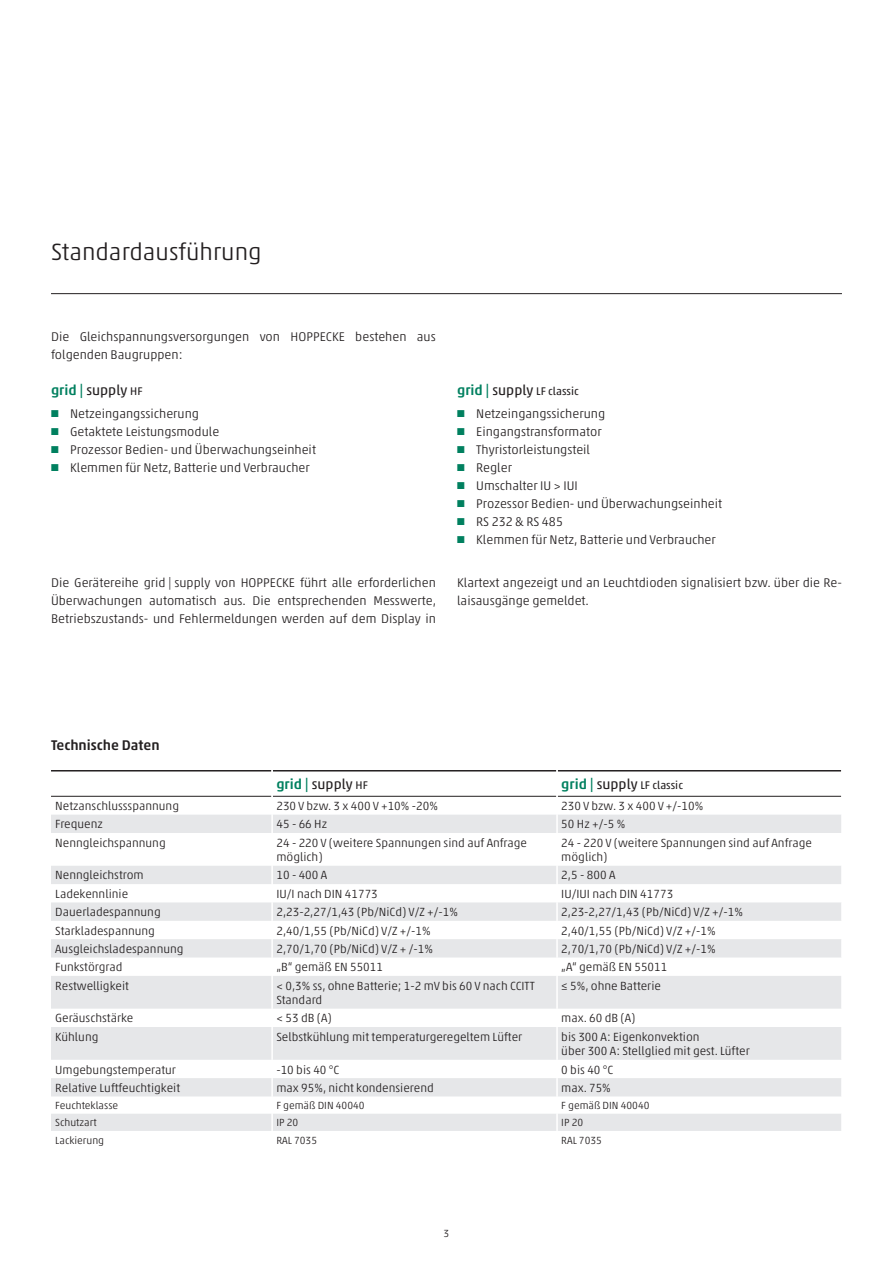
<style>
.page{position:relative;width:893px;height:1263px;background:#fff}
.page>*{position:absolute;margin:0;border:0;box-sizing:border-box;transform-origin:0 0}
.t1{font:300 24px "Akko Pro";color:#231f20}
.t2{font:14.25px "Akko Pro";color:#231f20}
.t3{font:500 14.25px "Akko Pro";color:#231f20}
.t4{font:300 12.75px/18px "Akko Pro";color:#231f20}
.t5{font:300 12px/14.4px "Akko Pro";color:#231f20}
.t6{font:11.25px "Akko Pro";color:#231f20}
.t7{font:300 10.5px "Akko Pro";color:#231f20}
.s1{font-weight:500;color:#00805f}
.s2{font-size:11.25px}
.s3{color:#00805f}
.s4{font-weight:500;font-size:14.25px;color:#00805f}
.s5{font-size:14.25px}
</style>
<div class="page">
<hr style="left:51px;top:293px;width:791px;height:1px;background:#231f20">
<svg style="left:51px;top:815px;width:790px;height:316px;fill:#e6e7e9"></svg>
<hr style="left:51px;top:770px;width:220px;height:1px;background:#231f20">
<hr style="left:273px;top:770px;width:283px;height:1px;background:#231f20">
<hr style="left:558px;top:770px;width:283px;height:1px;background:#231f20">
<hr style="left:51px;top:796px;width:220px;height:1px;background:#231f20">
<hr style="left:273px;top:796px;width:283px;height:1px;background:#231f20">
<hr style="left:558px;top:796px;width:283px;height:1px;background:#231f20">
<svg style="left:556px;top:796px;width:2px;height:37px"></svg>
<hr style="left:556px;top:833px;width:2px;height:33px;background:#fff">
<svg style="left:556px;top:866px;width:2px;height:110px"></svg>
<hr style="left:556px;top:976px;width:2px;height:33px;background:#fff">
<svg style="left:556px;top:1009px;width:2px;height:18px"></svg>
<hr style="left:556px;top:1027px;width:2px;height:33px;background:#fff">
<svg style="left:556px;top:1060px;width:2px;height:71px"></svg>
<svg style="left:271px;top:796px;width:2px;height:37px"></svg>
<hr style="left:271px;top:833px;width:2px;height:33px;background:#fff">
<svg style="left:271px;top:866px;width:2px;height:110px"></svg>
<hr style="left:271px;top:976px;width:2px;height:33px;background:#fff">
<svg style="left:271px;top:1009px;width:2px;height:18px"></svg>
<hr style="left:271px;top:1027px;width:2px;height:33px;background:#fff">
<svg style="left:271px;top:1060px;width:2px;height:71px"></svg>
<h1 class="t1" style="left:51px;top:237px;width:212px">Standardausführung</h1>
<p class="t4" style="left:51px;top:328px;width:386px">Die Gleichspannungsversorgungen von HOPPECKE bestehen aus folgenden Baugruppen:</p>
<p class="t2" style="left:51px;top:382px;width:93px"><span class="s1">grid |</span> supply <span class="s2">HF</span></p>
<p class="t4" style="left:51px;top:404px;width:149px"><span class="s3">■</span> Netzeingangssicherung</p>
<p class="t4" style="left:51px;top:422px;width:170px"><span class="s3">■</span> Getaktete Leistungsmodule</p>
<p class="t4" style="left:51px;top:440px;width:266px"><span class="s3">■</span> Prozessor Bedien- und Überwachungseinheit</p>
<p class="t4" style="left:51px;top:458px;width:260px"><span class="s3">■</span> Klemmen für Netz, Batterie und Verbraucher</p>
<p class="t6" style="left:457px;top:385px;width:123px"><span class="s4">grid |</span> <span class="s5">supply</span> LF classic</p>
<p class="t4" style="left:457px;top:404px;width:149px"><span class="s3">■</span> Netzeingangssicherung</p>
<p class="t4" style="left:457px;top:422px;width:146px"><span class="s3">■</span> Eingangstransformator</p>
<p class="t4" style="left:457px;top:440px;width:135px"><span class="s3">■</span> Thyristorleistungsteil</p>
<p class="t4" style="left:457px;top:458px;width:56px"><span class="s3">■</span> Regler</p>
<p class="t4" style="left:457px;top:476px;width:122px"><span class="s3">■</span> Umschalter IU &gt; IUI</p>
<p class="t4" style="left:457px;top:494px;width:266px"><span class="s3">■</span> Prozessor Bedien- und Überwachungseinheit</p>
<p class="t4" style="left:457px;top:512px;width:107px"><span class="s3">■</span> RS 232 &amp; RS 485</p>
<p class="t4" style="left:457px;top:530px;width:260px"><span class="s3">■</span> Klemmen für Netz, Batterie und Verbraucher</p>
<p class="t4" style="left:51px;top:574px;width:387px;text-align:justify">Die Gerätereihe grid | supply von HOPPECKE führt alle erforderlichen Überwachungen automatisch aus. Die entsprechenden Messwerte, Betriebszustands- und Fehlermeldungen werden auf dem Display in</p>
<p class="t4" style="left:457px;top:574px;width:386px">Klartext angezeigt und an Leuchtdioden signalisiert bzw. über die Re&shy;laisausgänge gemeldet.</p>
<p class="t3" style="left:51px;top:736px;width:110px">Technische Daten</p>
<p class="t2" style="left:276px;top:775px;width:93px"><span class="s1">grid |</span> supply <span class="s2">HF</span></p>
<p class="t6" style="left:561px;top:778px;width:123px"><span class="s4">grid |</span> <span class="s5">supply</span> LF classic</p>
<p class="t5" style="left:55px;top:798px;width:125px">Netzanschlussspannung</p>
<p class="t5" style="left:276px;top:798px;width:163px">230 V bzw. 3 x 400 V +10% -20%</p>
<p class="t5" style="left:561px;top:798px;width:144px">230 V bzw. 3 x 400 V +/-10%</p>
<p class="t5" style="left:55px;top:817px;width:49px">Frequenz</p>
<p class="t5" style="left:276px;top:817px;width:52px">45 - 66 Hz</p>
<p class="t5" style="left:561px;top:817px;width:66px">50 Hz +/-5 %</p>
<p class="t5" style="left:55px;top:835px;width:112px">Nenngleichspannung</p>
<p class="t5" style="left:276px;top:835px;width:252px">24 - 220 V (weitere Spannungen sind auf Anfrage möglich)</p>
<p class="t5" style="left:561px;top:835px;width:252px">24 - 220 V (weitere Spannungen sind auf Anfrage möglich)</p>
<p class="t5" style="left:55px;top:868px;width:90px">Nenngleichstrom</p>
<p class="t5" style="left:276px;top:868px;width:52px">10 - 400 A</p>
<p class="t5" style="left:561px;top:868px;width:56px">2,5 - 800 A</p>
<p class="t5" style="left:55px;top:886px;width:74px">Ladekennlinie</p>
<p class="t5" style="left:276px;top:886px;width:103px">IU/I nach DIN 41773</p>
<p class="t5" style="left:561px;top:886px;width:113px">IU/IUI nach DIN 41773</p>
<p class="t5" style="left:55px;top:905px;width:107px">Dauerladespannung</p>
<p class="t5" style="left:276px;top:905px;width:183px">2,23-2,27/1,43 (Pb/NiCd) V/Z +/-1%</p>
<p class="t5" style="left:561px;top:905px;width:183px">2,23-2,27/1,43 (Pb/NiCd) V/Z +/-1%</p>
<p class="t5" style="left:55px;top:923px;width:101px">Starkladespannung</p>
<p class="t5" style="left:276px;top:923px;width:156px">2,40/1,55 (Pb/NiCd) V/Z +/-1%</p>
<p class="t5" style="left:561px;top:923px;width:156px">2,40/1,55 (Pb/NiCd) V/Z +/-1%</p>
<p class="t5" style="left:55px;top:941px;width:130px">Ausgleichsladespannung</p>
<p class="t5" style="left:276px;top:941px;width:158px">2,70/1,70 (Pb/NiCd) V/Z + /-1%</p>
<p class="t5" style="left:561px;top:941px;width:156px">2,70/1,70 (Pb/NiCd) V/Z +/-1%</p>
<p class="t5" style="left:55px;top:960px;width:69px">Funkstörgrad</p>
<p class="t5" style="left:276px;top:960px;width:108px">„B“ gemäß EN 55011</p>
<p class="t5" style="left:561px;top:960px;width:108px">„A“ gemäß EN 55011</p>
<p class="t5" style="left:55px;top:978px;width:75px">Restwelligkeit</p>
<p class="t5" style="left:276px;top:978px;width:260px">&lt; 0,3% ss, ohne Batterie; 1-2 mV bis 60 V nach CCITT<br>Standard</p>
<p class="t5" style="left:561px;top:978px;width:101px">≤ 5%, ohne Batterie</p>
<p class="t5" style="left:55px;top:1011px;width:80px">Geräuschstärke</p>
<p class="t5" style="left:276px;top:1011px;width:57px">&lt; 53 dB (A)</p>
<p class="t5" style="left:561px;top:1011px;width:76px">max. 60 dB (A)</p>
<p class="t5" style="left:55px;top:1029px;width:45px">Kühlung</p>
<p class="t5" style="left:276px;top:1029px;width:247px">Selbstkühlung mit temperaturgeregeltem Lüfter</p>
<p class="t5" style="left:561px;top:1029px;width:190px">bis 300 A: Eigenkonvektion<br>über 300 A: Stellglied mit gest. Lüfter</p>
<p class="t5" style="left:55px;top:1062px;width:122px">Umgebungstemperatur</p>
<p class="t5" style="left:276px;top:1062px;width:64px">-10 bis 40 °C</p>
<p class="t5" style="left:561px;top:1062px;width:54px">0 bis 40 °C</p>
<p class="t5" style="left:55px;top:1080px;width:126px">Relative Luftfeuchtigkeit</p>
<p class="t5" style="left:276px;top:1080px;width:159px">max 95%, nicht kondensierend</p>
<p class="t5" style="left:561px;top:1080px;width:51px">max. 75%</p>
<p class="t7" style="left:55px;top:1099px;width:64px">Feuchteklasse</p>
<p class="t7" style="left:276px;top:1099px;width:90px">F gemäß DIN 40040</p>
<p class="t7" style="left:561px;top:1099px;width:90px">F gemäß DIN 40040</p>
<p class="t7" style="left:55px;top:1116px;width:43px">Schutzart</p>
<p class="t7" style="left:276px;top:1116px;width:23px">IP 20</p>
<p class="t7" style="left:561px;top:1116px;width:23px">IP 20</p>
<p class="t7" style="left:55px;top:1133px;width:50px">Lackierung</p>
<p class="t7" style="left:276px;top:1133px;width:42px">RAL 7035</p>
<p class="t7" style="left:561px;top:1133px;width:42px">RAL 7035</p>
<p class="t7" style="left:444px;top:1227px;width:7px">3</p>
</div>
